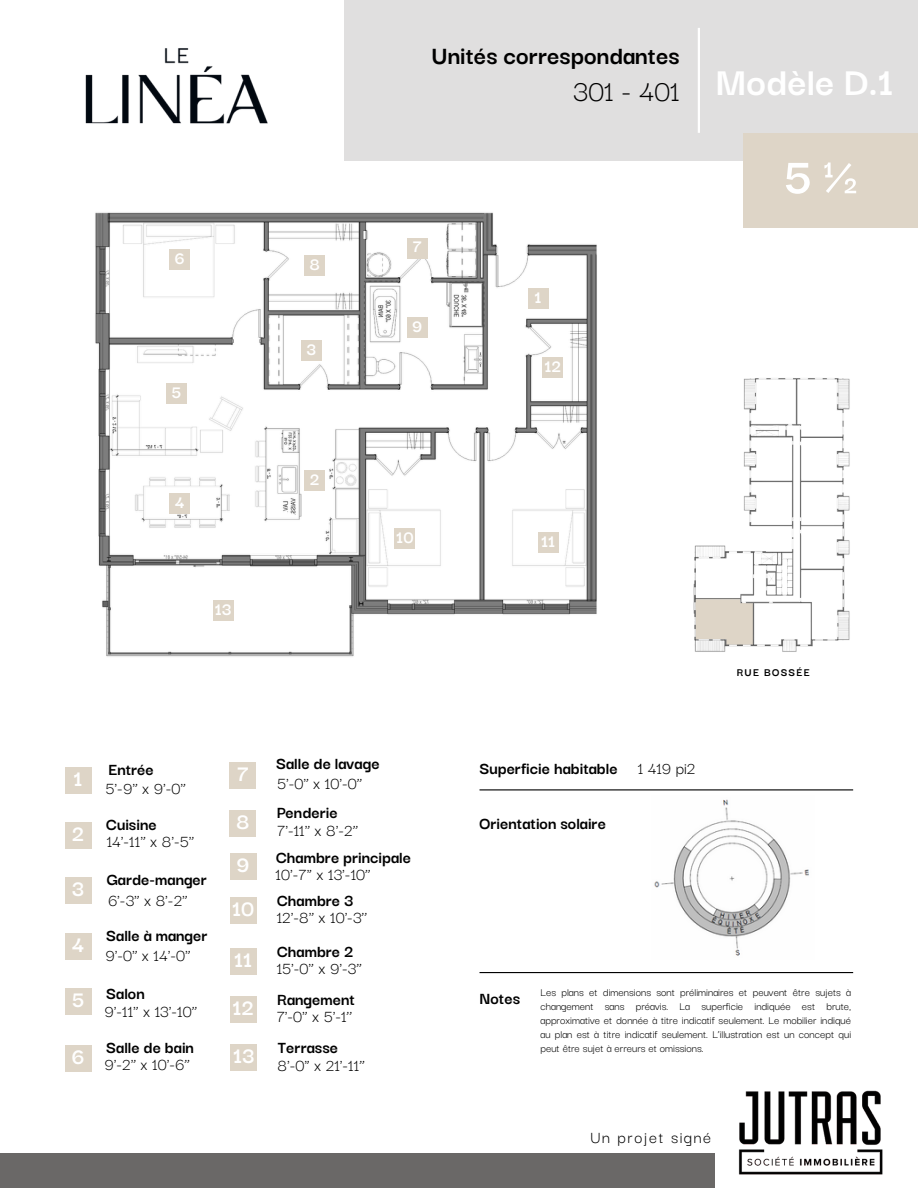
<style>
.page{position:relative;width:918px;height:1188px;background:#fff}
.page>*{position:absolute;margin:0;border:0;box-sizing:border-box;transform-origin:0 0}
.t1{font:700 54px "Darker Grotesque";color:#fff}
.t2{font:700 42px "Darker Grotesque";color:#fff}
.t3{font:31.5px "Darker Grotesque";color:#000}
.t4{font:700 27px "Darker Grotesque";color:#000}
.t5{font:700 24px "Darker Grotesque";color:#fff}
.t6{font:700 18.75px "Darker Grotesque";color:#fff}
.t7{font:18px "Darker Grotesque";color:#000}
.t8{font:700 18px "Darker Grotesque";color:#000}
.t9{font:18px "Darker Grotesque";letter-spacing:.09em;color:#000}
.t10{font:12px/14px "Darker Grotesque";color:#000;text-align:justify}
.t11{font:700 12px "Darker Grotesque";letter-spacing:.105em;color:#000}
</style>
<div class="page">
<img style="left:85px;top:48px;width:183px;height:76px">
<div style="left:344px;top:0;width:574px;height:161px;background:#e0dfdf"></div>
<div style="left:65px;top:822px;width:26px;height:26px;background:#ded5c7"></div>
<div style="left:65px;top:878px;width:26px;height:26px;background:#ded5c7"></div>
<div style="left:65px;top:933px;width:26px;height:27px;background:#ded5c7"></div>
<div style="left:65px;top:988px;width:26px;height:27px;background:#ded5c7"></div>
<div style="left:65px;top:1045px;width:26px;height:27px;background:#ded5c7"></div>
<div style="left:230px;top:762px;width:26px;height:26px;background:#ded5c7"></div>
<div style="left:230px;top:810px;width:26px;height:26px;background:#ded5c7"></div>
<div style="left:230px;top:853px;width:26px;height:27px;background:#ded5c7"></div>
<div style="left:230px;top:897px;width:26px;height:27px;background:#ded5c7"></div>
<div style="left:65px;top:767px;width:26px;height:26px;background:#ded5c7"></div>
<div style="left:230px;top:948px;width:26px;height:26px;background:#ded5c7"></div>
<div style="left:230px;top:996px;width:26px;height:27px;background:#ded5c7"></div>
<div style="left:231px;top:1044px;width:26px;height:27px;background:#ded5c7"></div>
<hr style="left:698px;top:28px;width:2px;height:105px;background:#fff">
<img style="left:654px;top:799px;width:155px;height:157px">
<hr style="left:480px;top:789px;width:373px;height:1px;background:#000">
<hr style="left:480px;top:972px;width:373px;height:1px;background:#000">
<div style="left:0;top:1154px;width:715px;height:34px;background:#6a6867"></div>
<div style="left:744px;top:133px;width:174px;height:95px;background:#ded5c7"></div>
<img style="left:738px;top:1090px;width:145px;height:85px">
<img style="left:95px;top:212px;width:502px;height:445px">
<div style="left:542px;top:357px;width:21px;height:21px;background:#ded5c7"></div>
<div style="left:538px;top:532px;width:21px;height:20px;background:#ded5c7"></div>
<div style="left:395px;top:528px;width:20px;height:20px;background:#ded5c7"></div>
<div style="left:407px;top:317px;width:20px;height:21px;background:#ded5c7"></div>
<div style="left:304px;top:255px;width:21px;height:20px;background:#ded5c7"></div>
<div style="left:407px;top:238px;width:20px;height:20px;background:#ded5c7"></div>
<div style="left:169px;top:249px;width:21px;height:21px;background:#ded5c7"></div>
<div style="left:166px;top:383px;width:21px;height:21px;background:#ded5c7"></div>
<div style="left:169px;top:494px;width:21px;height:20px;background:#ded5c7"></div>
<div style="left:301px;top:341px;width:21px;height:20px;background:#ded5c7"></div>
<div style="left:304px;top:470px;width:21px;height:21px;background:#ded5c7"></div>
<div style="left:528px;top:288px;width:20px;height:20px;background:#ded5c7"></div>
<div style="left:213px;top:601px;width:20px;height:20px;background:#ded5c7"></div>
<img style="left:693px;top:378px;width:157px;height:274px">
<h5 class="t6" style="left:175px;top:244px;width:12px">6</h5>
<h6 class="t6" style="left:172px;top:378px;width:11px">5</h6>
<h5 class="t6" style="left:175px;top:489px;width:11px">4</h5>
<h5 class="t6" style="left:215px;top:596px;width:18px">13</h5>
<h5 class="t6" style="left:309px;top:250px;width:12px">8</h5>
<h6 class="t6" style="left:306px;top:335px;width:11px">3</h6>
<h5 class="t6" style="left:310px;top:465px;width:11px">2</h5>
<h5 class="t4" style="left:432px;top:35px;width:250px">Unités correspondantes</h5>
<h6 class="t3" style="left:573px;top:67px;width:108px">301 - 401</h6>
<h6 class="t6" style="left:412px;top:232px;width:11px">7</h6>
<h6 class="t6" style="left:412px;top:312px;width:12px">9</h6>
<p class="t6" style="left:534px;top:283px;width:9px">1</p>
<h5 class="t6" style="left:544px;top:352px;width:18px">12</h5>
<h6 class="t2" style="left:716px;top:50px;width:180px">Modèle D.1</h6>
<h5 class="t1" style="left:784px;top:136px;width:75px">5½</h5>
<h5 class="t6" style="left:396px;top:523px;width:19px">10</h5>
<h6 class="t6" style="left:541px;top:527px;width:16px">11</h6>
<h6 class="t11" style="left:737px;top:663px;width:75px">RUE BOSSÉE</h6>
<p class="t5" style="left:73px;top:761px;width:11px">1</p>
<h3 class="t5" style="left:72px;top:816px;width:14px">2</h3>
<h2 class="t5" style="left:72px;top:871px;width:14px">3</h2>
<p class="t5" style="left:72px;top:927px;width:14px">4</p>
<h1 class="t5" style="left:72px;top:981px;width:14px">5</h1>
<p class="t5" style="left:71px;top:1039px;width:15px">6</p>
<p class="t8" style="left:108px;top:756px;width:47px">Entrée</p>
<p class="t7" style="left:106px;top:775px;width:82px">5'-9'’ x 9'-0'’</p>
<p class="t8" style="left:106px;top:811px;width:52px">Cuisine</p>
<p class="t7" style="left:107px;top:828px;width:89px">14'-11'’ x 8'-5'’</p>
<p class="t8" style="left:107px;top:866px;width:102px">Garde-manger</p>
<p class="t7" style="left:108px;top:887px;width:81px">6'-3'’ x 8'-2'’</p>
<p class="t8" style="left:106px;top:922px;width:103px">Salle à manger</p>
<p class="t7" style="left:105px;top:942px;width:87px">9'-0'’ x 14'-0'’</p>
<p class="t8" style="left:106px;top:980px;width:40px">Salon</p>
<p class="t7" style="left:104px;top:998px;width:94px">9'-11'’ x 13'-10’’</p>
<p class="t8" style="left:106px;top:1034px;width:89px">Salle de bain</p>
<p class="t7" style="left:104px;top:1051px;width:87px">9'-2'’ x 10'-6’’</p>
<p class="t5" style="left:237px;top:755px;width:14px">7</p>
<p class="t5" style="left:236px;top:804px;width:15px">8</p>
<p class="t5" style="left:237px;top:847px;width:15px">9</p>
<p class="t5" style="left:232px;top:891px;width:24px">10</p>
<p class="t5" style="left:234px;top:941px;width:20px">11</p>
<p class="t5" style="left:232px;top:990px;width:23px">12</p>
<h5 class="t5" style="left:233px;top:1038px;width:23px">13</h5>
<p class="t8" style="left:276px;top:750px;width:105px">Salle de lavage</p>
<p class="t7" style="left:277px;top:770px;width:87px">5'-0'’ x 10'-0’’</p>
<h5 class="t8" style="left:277px;top:799px;width:63px">Penderie</h5>
<h6 class="t7" style="left:277px;top:817px;width:83px">7'-11'’ x 8'-2’’</h6>
<h5 class="t8" style="left:276px;top:844px;width:136px">Chambre principale</h5>
<h6 class="t7" style="left:276px;top:861px;width:96px">10'-7'’ x 13'-10’’</h6>
<h5 class="t8" style="left:277px;top:887px;width:78px">Chambre 3</h5>
<h6 class="t7" style="left:277px;top:904px;width:92px">12'-8'’ x 10'-3’’</h6>
<h5 class="t8" style="left:277px;top:938px;width:78px">Chambre 2</h5>
<h6 class="t7" style="left:277px;top:955px;width:87px">15'-0'’ x 9'-3’’</h6>
<h5 class="t8" style="left:277px;top:986px;width:79px">Rangement</h5>
<h6 class="t7" style="left:277px;top:1003px;width:77px">7'-0'’ x 5'-1’’</h6>
<h6 class="t8" style="left:278px;top:1034px;width:62px">Terrasse</h6>
<p class="t7" style="left:278px;top:1051px;width:89px">8'-0'’ x 21'-11’’</p>
<p class="t8" style="left:480px;top:755px;width:140px">Superficie habitable</p>
<p class="t7" style="left:638px;top:755px;width:59px">1 419 pi2</p>
<p class="t8" style="left:480px;top:810px;width:128px">Orientation solaire</p>
<p class="t8" style="left:480px;top:985px;width:42px">Notes</p>
<h5 class="t10" style="left:540px;top:985px;width:312px">Les plans et dimensions sont préliminaires et peuvent être sujets à changement sans préavis. La superficie indiquée est brute, approximative et donnée à titre indicatif seulement. Le mobilier indiqué au plan est à titre indicatif seulement. L’illustration est un concept qui peut être sujet à erreurs et omissions.</h5>
<h6 class="t9" style="left:590px;top:1124px;width:122px">Un projet signé</h6>
</div>
